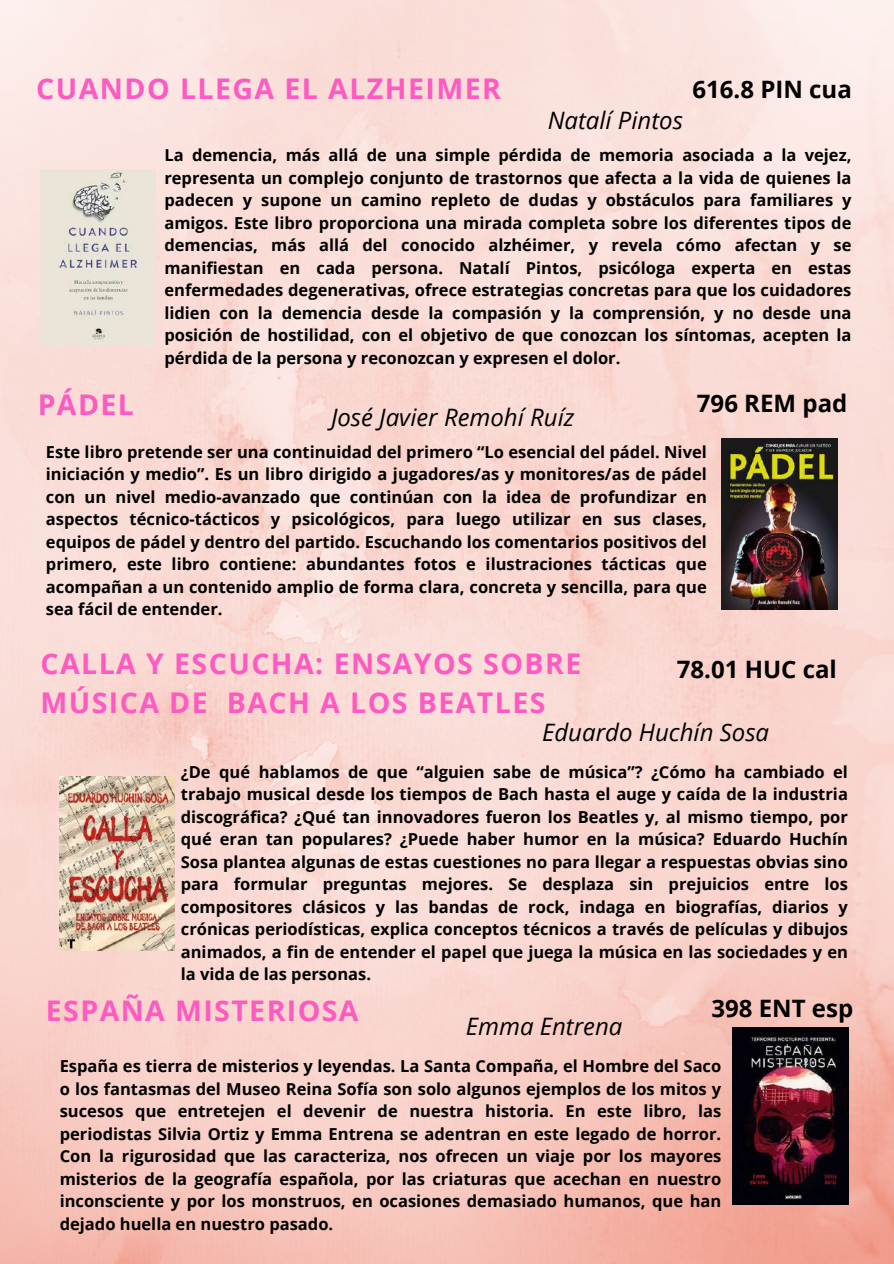
<style>
.page{position:relative;width:894px;height:1264px;background:#fff}
.page>*{position:absolute;margin:0;border:0;box-sizing:border-box;transform-origin:0 0}
.t1{font:700 28.5px/39.3px "Open Sans";letter-spacing:.05em;color:#ff59c2}
.t2{font:italic 24px "Open Sans";color:#000}
.t3{font:700 24px "Open Sans";color:#000}
.t4{font:700 16.5px/22.5px "Open Sans";color:#000;text-align:justify}
</style>
<div class="page">
<img style="left:0;top:0;width:893px;height:1263px">
<img style="left:40px;top:169px;width:115px;height:175px">
<img style="left:721px;top:439px;width:116px;height:171px">
<img style="left:60px;top:776px;width:114px;height:174px">
<img style="left:732px;top:1027px;width:116px;height:177px">
<h1 class="t1" style="left:36px;top:68px;width:466px">CUANDO LLEGA EL ALZHEIMER</h1>
<h2 class="t3" style="left:692px;top:72px;width:161px">616.8 PIN cua</h2>
<h1 class="t1" style="left:38px;top:384px;width:98px">PÁDEL</h1>
<h2 class="t2" style="left:547px;top:104px;width:137px">Natalí Pintos</h2>
<p class="t4" style="left:164px;top:144px;width:688px">La demencia, más allá de una simple pérdida de memoria asociada a la vejez, representa un complejo conjunto de trastornos que afecta a la vida de quienes la padecen y supone un camino repleto de dudas y obstáculos para familiares y amigos. Este libro proporciona una mirada completa sobre los diferentes tipos de demencias, más allá del conocido alzhéimer, y revela cómo afectan y se manifiestan en cada persona. Natalí Pintos, psicóloga experta en estas enfermedades degenerativas, ofrece estrategias concretas para que los cuidadores lidien con la demencia desde la compasión y la comprensión, y no desde una posición de hostilidad, con el objetivo de que conozcan los síntomas, acepten la pérdida de la persona y reconozcan y expresen el dolor.</p>
<h2 class="t2" style="left:331px;top:400px;width:245px">José Javier Remohí Ruíz</h2>
<h2 class="t3" style="left:696px;top:386px;width:152px">796 REM pad</h2>
<p class="t4" style="left:46px;top:440px;width:662px">Este libro pretende ser una continuidad del primero “Lo esencial del pádel. Nivel iniciación y medio”. Es un libro dirigido a jugadores/as y monitores/as de pádel con un nivel medio-avanzado que continúan con la idea de profundizar en aspectos técnico-tácticos y psicológicos, para luego utilizar en sus clases, equipos de pádel y dentro del partido. Escuchando los comentarios positivos del primero, este libro contiene: abundantes fotos e ilustraciones tácticas que acompañan a un contenido amplio de forma clara, concreta y sencilla, para que sea fácil de entender.</p>
<h1 class="t1" style="left:40px;top:643px;width:542px">CALLA Y ESCUCHA: ENSAYOS SOBRE<br>MÚSICA DE BACH A LOS BEATLES</h1>
<h2 class="t3" style="left:676px;top:653px;width:162px">78.01 HUC cal</h2>
<h2 class="t2" style="left:542px;top:715px;width:228px">Eduardo Huchín Sosa</h2>
<p class="t4" style="left:181px;top:760px;width:668px">¿De qué hablamos de que “alguien sabe de música”? ¿Cómo ha cambiado el trabajo musical desde los tiempos de Bach hasta el auge y caída de la industria discográfica? ¿Qué tan innovadores fueron los Beatles y, al mismo tiempo, por qué eran tan populares? ¿Puede haber humor en la música? Eduardo Huchín Sosa plantea algunas de estas cuestiones no para llegar a respuestas obvias sino para formular preguntas mejores. Se desplaza sin prejuicios entre los compositores clásicos y las bandas de rock, indaga en biografías, diarios y crónicas periodísticas, explica conceptos técnicos a través de películas y dibujos animados, a fin de entender el papel que juega la música en las sociedades y en la vida de las personas.</p>
<h1 class="t1" style="left:46px;top:989px;width:314px">ESPAÑA MISTERIOSA</h1>
<h2 class="t3" style="left:711px;top:990px;width:143px">398 ENT esp</h2>
<h2 class="t2" style="left:466px;top:1009px;width:158px">Emma Entrena</h2>
<p class="t4" style="left:60px;top:1054px;width:663px">España es tierra de misterios y leyendas. La Santa Compaña, el Hombre del Saco o los fantasmas del Museo Reina Sofía son solo algunos ejemplos de los mitos y sucesos que entretejen el devenir de nuestra historia. En este libro, las periodistas Silvia Ortiz y Emma Entrena se adentran en este legado de horror.<br>Con la rigurosidad que las caracteriza, nos ofrecen un viaje por los mayores misterios de la geografía española, por las criaturas que acechan en nuestro inconsciente y por los monstruos, en ocasiones demasiado humanos, que han dejado huella en nuestro pasado.</p>
</div>
